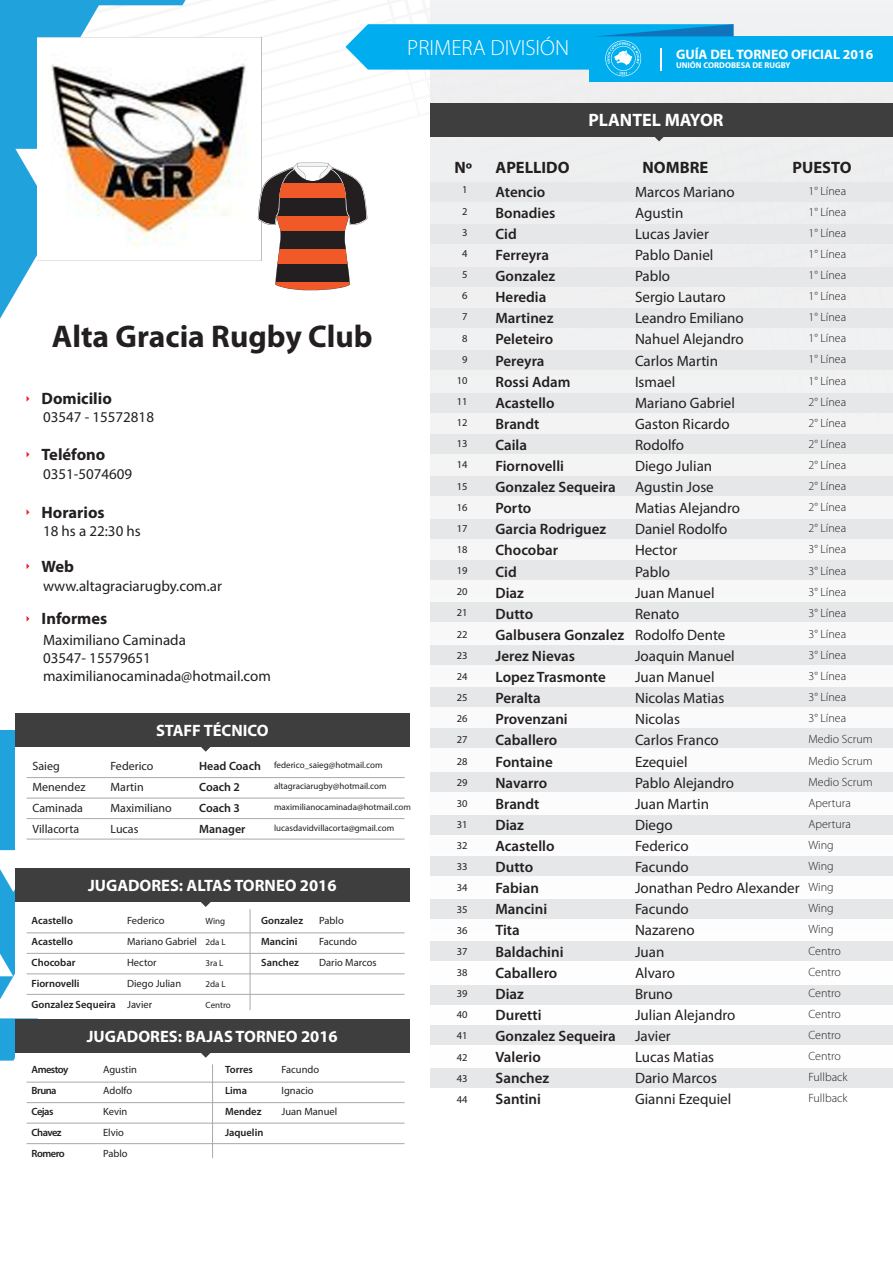
<style>
.page{position:relative;width:893px;height:1263px;background:#fff}
.page>*{position:absolute;margin:0;border:0;box-sizing:border-box;transform-origin:0 0}
.t1{font:700 31.5px "Myriad Pro";color:#231f20}
.t2{font:300 22.05px "Myriad Pro";color:#fff}
.t3{font:700 18px "Myriad Pro";color:#fff}
.t4{font:700 16.5px "Myriad Pro";color:#fff}
.t5{font:700 16.5px "Myriad Pro";color:#231f20}
.t6{font:15px/21.1px "Myriad Pro";color:#231f20}
.t7{font:600 15px/21.1px "Myriad Pro";color:#231f20}
.t8{font:700 13.65px "Myriad Pro";color:#fff}
.t9{font:300 12px/21.1px "Myriad Pro";color:#231f20}
.t10{font:12px/21px "Myriad Pro";color:#231f20}
.t11{font:600 12px/21px "Myriad Pro";color:#231f20}
.t12{font:10.5px/21.1px "Myriad Pro";color:#231f20}
.t13{font:600 10.5px/21px "Myriad Pro";color:#231f20}
.t14{font:600 10.5px/21px "Myriad Pro";letter-spacing:-.05em;color:#231f20}
.t15{font:9px "Myriad Pro";color:#231f20}
.t16{font:700 8.4px "Myriad Pro";color:#fff}
</style>
<div class="page">
<img style="left:0;top:0;width:431px;height:1088px">
<div style="left:0;top:443px;width:189px;height:287px;background:#fff"></div>
<div style="left:431px;top:0;width:462px;height:1179px;background:#f7f8f8"></div>
<div style="left:431px;top:182px;width:462px;height:19px;background:#e6e7e9"></div>
<div style="left:431px;top:224px;width:462px;height:19px;background:#e6e7e9"></div>
<div style="left:431px;top:267px;width:462px;height:19px;background:#e6e7e9"></div>
<div style="left:431px;top:308px;width:462px;height:19px;background:#e6e7e9"></div>
<div style="left:431px;top:350px;width:462px;height:19px;background:#e6e7e9"></div>
<div style="left:431px;top:393px;width:462px;height:19px;background:#e6e7e9"></div>
<div style="left:431px;top:434px;width:462px;height:19px;background:#e6e7e9"></div>
<div style="left:431px;top:476px;width:462px;height:19px;background:#e6e7e9"></div>
<div style="left:431px;top:519px;width:462px;height:19px;background:#e6e7e9"></div>
<div style="left:431px;top:560px;width:462px;height:19px;background:#e6e7e9"></div>
<div style="left:431px;top:602px;width:462px;height:19px;background:#e6e7e9"></div>
<div style="left:431px;top:645px;width:462px;height:19px;background:#e6e7e9"></div>
<div style="left:431px;top:687px;width:462px;height:19px;background:#e6e7e9"></div>
<div style="left:431px;top:728px;width:462px;height:19px;background:#e6e7e9"></div>
<div style="left:431px;top:772px;width:462px;height:19px;background:#e6e7e9"></div>
<div style="left:431px;top:815px;width:462px;height:19px;background:#e6e7e9"></div>
<div style="left:431px;top:856px;width:462px;height:19px;background:#e6e7e9"></div>
<div style="left:431px;top:899px;width:462px;height:19px;background:#e6e7e9"></div>
<div style="left:431px;top:941px;width:462px;height:19px;background:#e6e7e9"></div>
<div style="left:431px;top:985px;width:462px;height:19px;background:#e6e7e9"></div>
<div style="left:431px;top:1025px;width:462px;height:19px;background:#e6e7e9"></div>
<div style="left:431px;top:1068px;width:462px;height:19px;background:#e6e7e9"></div>
<div style="left:431px;top:103px;width:462px;height:33px;background:#3e3e3f"></div>
<svg style="left:653px;top:136px;width:13px;height:5px"></svg>
<svg style="left:27px;top:396px;width:2px;height:6px"></svg>
<div style="left:15px;top:713px;width:395px;height:156px;background:#fff"></div>
<div style="left:15px;top:896px;width:395px;height:120px;background:#fff"></div>
<hr style="left:27px;top:777px;width:378px;height:1px;background:#a8a9ad">
<hr style="left:27px;top:798px;width:378px;height:1px;background:#a8a9ad">
<hr style="left:27px;top:818px;width:378px;height:1px;background:#a8a9ad">
<hr style="left:27px;top:839px;width:378px;height:1px;background:#a8a9ad">
<div style="left:15px;top:713px;width:395px;height:33px;background:#3e3e3f"></div>
<svg style="left:199px;top:746px;width:13px;height:6px"></svg>
<hr style="left:27px;top:932px;width:378px;height:1px;background:#a8a9ad">
<hr style="left:27px;top:953px;width:378px;height:1px;background:#a8a9ad">
<hr style="left:27px;top:973px;width:378px;height:1px;background:#a8a9ad">
<hr style="left:27px;top:994px;width:378px;height:1px;background:#a8a9ad">
<hr style="left:250px;top:909px;width:1px;height:101px;background:#a8a9ad">
<div style="left:15px;top:869px;width:395px;height:33px;background:#3e3e3f"></div>
<svg style="left:201px;top:902px;width:10px;height:5px"></svg>
<div style="left:15px;top:1019px;width:395px;height:150px;background:#fff"></div>
<hr style="left:27px;top:1082px;width:378px;height:1px;background:#a8a9ad">
<hr style="left:27px;top:1102px;width:378px;height:1px;background:#a8a9ad">
<hr style="left:27px;top:1123px;width:378px;height:1px;background:#a8a9ad">
<hr style="left:27px;top:1143px;width:378px;height:1px;background:#a8a9ad">
<hr style="left:212px;top:1064px;width:1px;height:94px;background:#a8a9ad">
<div style="left:15px;top:1019px;width:395px;height:33px;background:#3e3e3f"></div>
<svg style="left:199px;top:1052px;width:13px;height:6px"></svg>
<div style="left:589px;top:36px;width:304px;height:46px;background:#00aeef"></div>
<svg style="left:345px;top:24px;width:388px;height:52px"></svg>
<img style="left:20px;top:0;width:298px;height:298px">
<svg style="left:258px;top:163px;width:109px;height:127px"></svg>
<div style="left:275px;top:183px;width:75px;height:15px;background:#f15929"></div>
<div style="left:275px;top:216px;width:75px;height:15px;background:#f15929"></div>
<div style="left:275px;top:249px;width:75px;height:15px;background:#f15929"></div>
<svg style="left:275px;top:282px;width:75px;height:8px"></svg>
<h2 class="t2" style="left:407px;top:35px;width:163px">PRIMERA DIVISIÓN</h2>
<p class="t8" style="left:676px;top:46px;width:199px">GUÍA DEL TORNEO OFICIAL 2016</p>
<p class="t16" style="left:676px;top:59px;width:116px">UNIÓN CORDOBESA DE RUGBY</p>
<p class="t3" style="left:588px;top:108px;width:137px">PLANTEL MAYOR</p>
<h1 class="t1" style="left:52px;top:316px;width:322px">Alta Gracia Rugby Club</h1>
<p class="t5" style="left:42px;top:388px;width:72px">Domicilio</p>
<p class="t6" style="left:43px;top:406px;width:112px">03547 - 15572818</p>
<p class="t5" style="left:42px;top:444px;width:65px">Teléfono</p>
<p class="t6" style="left:43px;top:463px;width:91px">0351-5074609</p>
<p class="t5" style="left:42px;top:501px;width:65px">Horarios</p>
<p class="t6" style="left:43px;top:520px;width:99px">18 hs a 22:30 hs</p>
<p class="t5" style="left:42px;top:555px;width:34px">Web</p>
<p class="t6" style="left:43px;top:575px;width:180px">www.altagraciarugby.com.ar</p>
<p class="t5" style="left:42px;top:608px;width:67px">Informes</p>
<p class="t6" style="left:43px;top:631px;width:229px;line-height:18px">Maximiliano Caminada<br>03547- 15579651 maximilianocaminada@hotmail.com</p>
<p class="t4" style="left:156px;top:719px;width:114px">STAFF TÉCNICO</p>
<p class="t10" style="left:33px;top:755px;width:54px">Saieg<br>Menendez<br>Caminada<br>Villacorta</p>
<p class="t10" style="left:111px;top:755px;width:63px">Federico<br>Martin<br>Maximiliano<br>Lucas</p>
<p class="t15" style="left:274px;top:759px;width:110px">federico_saieg@hotmail.com</p>
<p class="t11" style="left:199px;top:755px;width:63px">Head Coach<br>Coach 2<br>Coach 3<br>Manager</p>
<p class="t15" style="left:274px;top:780px;width:114px">altagraciarugby@hotmail.com</p>
<p class="t15" style="left:274px;top:801px;width:138px">maximilianocaminada@hotmail.com</p>
<p class="t15" style="left:274px;top:822px;width:122px">lucasdavidvillacorta@gmail.com</p>
<p class="t4" style="left:88px;top:874px;width:250px">JUGADORES: ALTAS TORNEO 2016</p>
<p class="t13" style="left:32px;top:910px;width:86px">Acastello<br>Acastello<br>Chocobar<br>Fiornovelli<br>Gonzalez Sequeira</p>
<p class="t13" style="left:261px;top:910px;width:43px">Gonzalez<br>Mancini<br>Sanchez</p>
<p class="t12" style="left:127px;top:910px;width:71px">Federico<br>Mariano Gabriel<br>Hector<br>Diego Julian<br>Javier</p>
<p class="t12" style="left:319px;top:910px;width:59px">Pablo<br>Facundo<br>Dario Marcos</p>
<p class="t15" style="left:206px;top:916px;width:21px">Wing</p>
<p class="t15" style="left:206px;top:937px;width:22px">2da L</p>
<p class="t15" style="left:206px;top:958px;width:20px">3ra L</p>
<p class="t15" style="left:206px;top:979px;width:22px">2da L</p>
<p class="t15" style="left:206px;top:1000px;width:27px">Centro</p>
<p class="t4" style="left:87px;top:1025px;width:252px">JUGADORES: BAJAS TORNEO 2016</p>
<p class="t14" style="left:32px;top:1059px;width:38px">Amestoy<br>Bruna<br>Cejas<br>Chavez<br>Romero</p>
<p class="t12" style="left:103px;top:1059px;width:35px">Agustin<br>Adolfo<br>Kevin<br>Elvio<br>Pablo</p>
<p class="t13" style="left:225px;top:1059px;width:40px">Torres<br>Lima<br>Mendez<br>Jaquelin</p>
<p class="t12" style="left:282px;top:1059px;width:57px">Facundo<br>Ignacio<br>Juan Manuel</p>
<p class="t5" style="left:454px;top:157px;width:19px">Nº</p>
<p class="t5" style="left:495px;top:157px;width:76px">APELLIDO</p>
<p class="t5" style="left:642px;top:157px;width:67px">NOMBRE</p>
<p class="t5" style="left:792px;top:157px;width:60px">PUESTO</p>
<p class="t12" style="left:457px;top:179px;width:12px;text-align:center">1<br>2<br>3<br>4<br>5<br>6<br>7<br>8<br>9<br>10<br>11<br>12<br>13<br>14<br>15<br>16<br>17<br>18<br>19<br>20<br>21<br>22<br>23<br>24<br>25<br>26<br>27<br>28<br>29<br>30<br>31<br>32<br>33<br>34<br>35<br>36<br>37<br>38<br>39<br>40<br>41<br>42<br>43<br>44</p>
<p class="t7" style="left:495px;top:181px;width:130px">Atencio<br>Bonadies<br>Cid<br>Ferreyra<br>Gonzalez<br>Heredia<br>Martinez<br>Peleteiro<br>Pereyra<br>Rossi Adam<br>Acastello<br>Brandt<br>Caila<br>Fiornovelli<br>Gonzalez Sequeira<br>Porto<br>Garcia Rodriguez<br>Chocobar<br>Cid<br>Diaz<br>Dutto<br>Galbusera Gonzalez<br>Jerez Nievas<br>Lopez Trasmonte<br>Peralta<br>Provenzani<br>Caballero<br>Fontaine<br>Navarro<br>Brandt<br>Diaz<br>Acastello<br>Dutto<br>Fabian<br>Mancini<br>Tita<br>Baldachini<br>Caballero<br>Diaz<br>Duretti<br>Gonzalez Sequeira<br>Valerio<br>Sanchez<br>Santini</p>
<p class="t6" style="left:635px;top:181px;width:166px">Marcos Mariano<br>Agustin<br>Lucas Javier<br>Pablo Daniel<br>Pablo<br>Sergio Lautaro<br>Leandro Emiliano<br>Nahuel Alejandro<br>Carlos Martin<br>Ismael<br>Mariano Gabriel<br>Gaston Ricardo<br>Rodolfo<br>Diego Julian<br>Agustin Jose<br>Matias Alejandro<br>Daniel Rodolfo<br>Hector<br>Pablo<br>Juan Manuel<br>Renato<br>Rodolfo Dente<br>Joaquin Manuel<br>Juan Manuel<br>Nicolas Matias<br>Nicolas<br>Carlos Franco<br>Ezequiel<br>Pablo Alejandro<br>Juan Martin<br>Diego<br>Federico<br>Facundo<br>Jonathan Pedro Alexander<br>Facundo<br>Nazareno<br>Juan<br>Alvaro<br>Bruno<br>Julian Alejandro<br>Javier<br>Lucas Matias<br>Dario Marcos<br>Gianni Ezequiel</p>
<p class="t9" style="left:808px;top:180px;width:66px">1° Línea<br>1° Línea<br>1° Línea<br>1° Línea<br>1° Línea<br>1° Línea<br>1° Línea<br>1° Línea<br>1° Línea<br>1° Línea<br>2° Línea<br>2° Línea<br>2° Línea<br>2° Línea<br>2° Línea<br>2° Línea<br>2° Línea<br>3° Línea<br>3° Línea<br>3° Línea<br>3° Línea<br>3° Línea<br>3° Línea<br>3° Línea<br>3° Línea<br>3° Línea<br>Medio Scrum<br>Medio Scrum<br>Medio Scrum<br>Apertura<br>Apertura<br>Wing<br>Wing<br>Wing<br>Wing<br>Wing<br>Centro<br>Centro<br>Centro<br>Centro<br>Centro<br>Centro<br>Fullback<br>Fullback</p>
</div>
